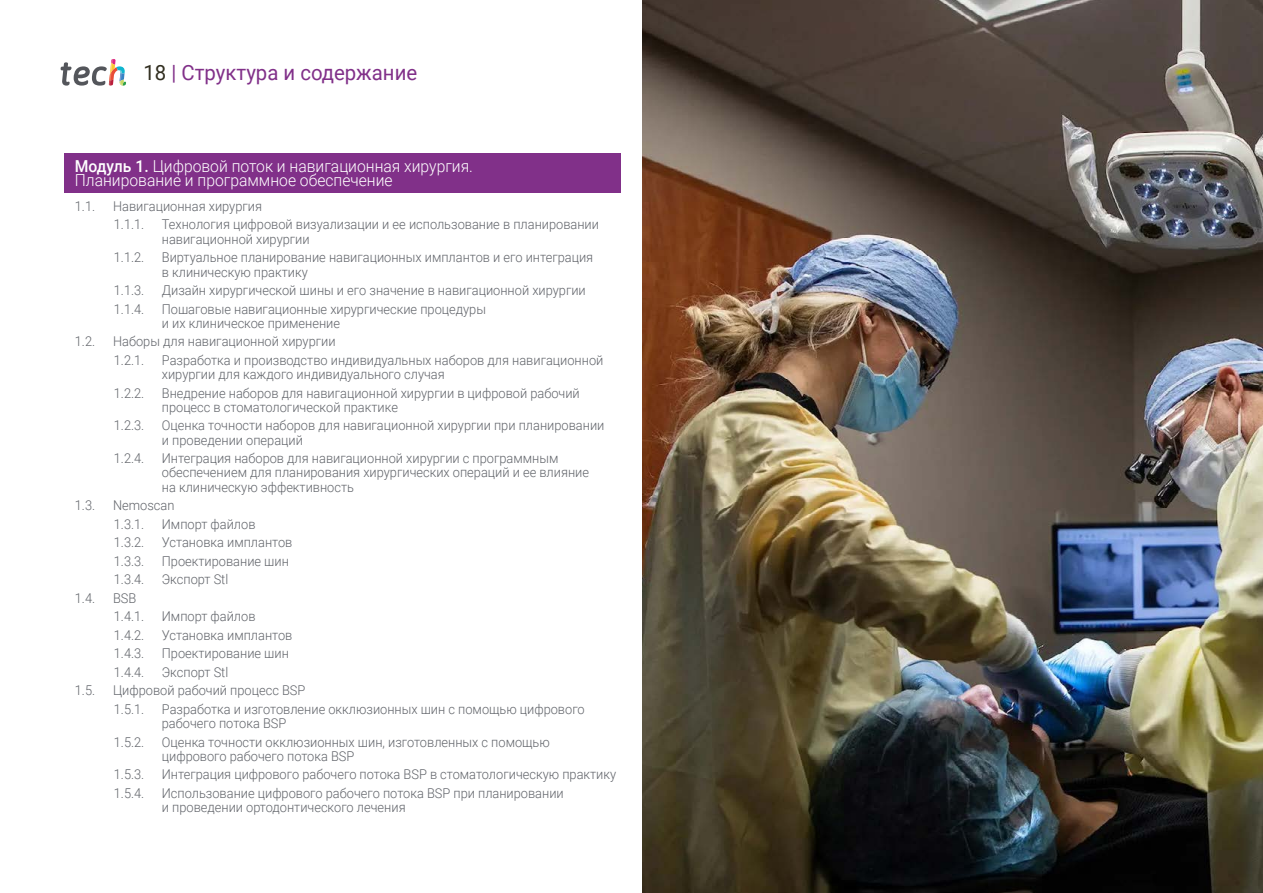
<style>
.page{position:relative;width:1263px;height:893px;background:#fff}
.page>*{position:absolute;margin:0;border:0;box-sizing:border-box;transform-origin:0 0}
.t1{font:21px "Roboto";color:#813089}
.t2{font:300 16.5px/14.2px "Roboto";color:#fff;scale:.95 1}
.t3{font:300 13.5px/14.2px "Roboto";color:#61646a;scale:.95 1}
.s1{color:#312e20}
.s2{font-weight:500}
</style>
<div class="page">
<svg style="left:61px;top:59px;width:65px;height:27px"></svg>
<div style="left:64px;top:153px;width:557px;height:39px;background:#813089"></div>
<img style="left:642px;top:0;width:621px;height:893px">
<h1 class="t1" style="left:144px;top:57px;width:275px"><span class="s1">18</span> | Структура и содержание</h1>
<p class="t2" style="left:75px;top:158px;width:421px"><span class="s2">Модуль 1.</span> Цифровой поток и навигационная хирургия.<br>Планирование и программное обеспечение</p>
<p class="t3" style="left:75px;top:199px;width:23px">1.1.</p>
<p class="t3" style="left:113px;top:196px;width:158px;line-height:18.5px">Навигационная хирургия<br>1.1.1.</p>
<p class="t3" style="left:162px;top:217px;width:462px">Технология цифровой визуализации и ее использование в планировании навигационной хирургии</p>
<p class="t3" style="left:114px;top:250px;width:34px">1.1.2.</p>
<p class="t3" style="left:162px;top:250px;width:456px">Виртуальное планирование навигационных имплантов и его интеграция в клиническую практику</p>
<p class="t3" style="left:114px;top:283px;width:34px">1.1.3.</p>
<p class="t3" style="left:162px;top:283px;width:448px">Дизайн хирургической шины и его значение в навигационной хирургии</p>
<p class="t3" style="left:114px;top:301px;width:34px">1.1.4.</p>
<p class="t3" style="left:162px;top:301px;width:343px">Пошаговые навигационные хирургические процедуры и их клиническое применение</p>
<p class="t3" style="left:75px;top:334px;width:23px">1.2.</p>
<p class="t3" style="left:113px;top:332px;width:236px;line-height:18.5px">Наборы для навигационной хирургии<br>1.2.1.</p>
<p class="t3" style="left:162px;top:352px;width:466px">Разработка и производство индивидуальных наборов для навигационной хирургии для каждого индивидуального случая</p>
<p class="t3" style="left:114px;top:385px;width:34px">1.2.2.</p>
<p class="t3" style="left:162px;top:385px;width:441px">Внедрение наборов для навигационной хирургии в цифровой рабочий процесс в стоматологической практике</p>
<p class="t3" style="left:114px;top:418px;width:34px">1.2.3.</p>
<p class="t3" style="left:162px;top:418px;width:467px">Оценка точности наборов для навигационной хирургии при планировании и проведении операций</p>
<p class="t3" style="left:114px;top:451px;width:34px">1.2.4.</p>
<p class="t3" style="left:162px;top:451px;width:451px">Интеграция наборов для навигационной хирургии с программным обеспечением для планирования хирургических операций и ее влияние на клиническую эффективность</p>
<p class="t3" style="left:75px;top:498px;width:23px">1.3.</p>
<p class="t3" style="left:113px;top:496px;width:66px;line-height:18.5px">Nemoscan<br>1.3.1.</p>
<p class="t3" style="left:162px;top:516px;width:100px">Импорт файлов</p>
<p class="t3" style="left:114px;top:535px;width:34px">1.3.2.</p>
<p class="t3" style="left:162px;top:535px;width:139px">Установка имплантов</p>
<p class="t3" style="left:114px;top:553px;width:34px">1.3.3.</p>
<p class="t3" style="left:162px;top:553px;width:135px">Проектирование шин</p>
<p class="t3" style="left:114px;top:572px;width:34px">1.3.4.</p>
<p class="t3" style="left:162px;top:572px;width:71px">Экспорт Stl</p>
<p class="t3" style="left:75px;top:590px;width:23px">1.4.</p>
<p class="t3" style="left:113px;top:588px;width:34px;line-height:18.5px">BSB<br>1.4.1.</p>
<p class="t3" style="left:162px;top:609px;width:100px">Импорт файлов</p>
<p class="t3" style="left:114px;top:627px;width:34px">1.4.2.</p>
<p class="t3" style="left:162px;top:627px;width:139px">Установка имплантов</p>
<p class="t3" style="left:114px;top:646px;width:34px">1.4.3.</p>
<p class="t3" style="left:162px;top:646px;width:135px">Проектирование шин</p>
<p class="t3" style="left:114px;top:664px;width:34px">1.4.4.</p>
<p class="t3" style="left:162px;top:664px;width:71px">Экспорт Stl</p>
<p class="t3" style="left:75px;top:683px;width:23px">1.5.</p>
<p class="t3" style="left:113px;top:681px;width:204px;line-height:18.5px">Цифровой рабочий процесс BSP<br>1.5.1.</p>
<p class="t3" style="left:162px;top:701px;width:447px">Разработка и изготовление окклюзионных шин с помощью цифрового рабочего потока BSP</p>
<p class="t3" style="left:114px;top:734px;width:34px">1.5.2.</p>
<p class="t3" style="left:162px;top:734px;width:410px">Оценка точности окклюзионных шин, изготовленных с помощью цифрового рабочего потока BSP</p>
<p class="t3" style="left:114px;top:767px;width:34px">1.5.3.</p>
<p class="t3" style="left:162px;top:767px;width:480px">Интеграция цифрового рабочего потока BSP в стоматологическую практику</p>
<p class="t3" style="left:114px;top:785px;width:34px">1.5.4.</p>
<p class="t3" style="left:162px;top:785px;width:425px">Использование цифрового рабочего потока BSP при планировании и проведении ортодонтического лечения</p>
</div>
